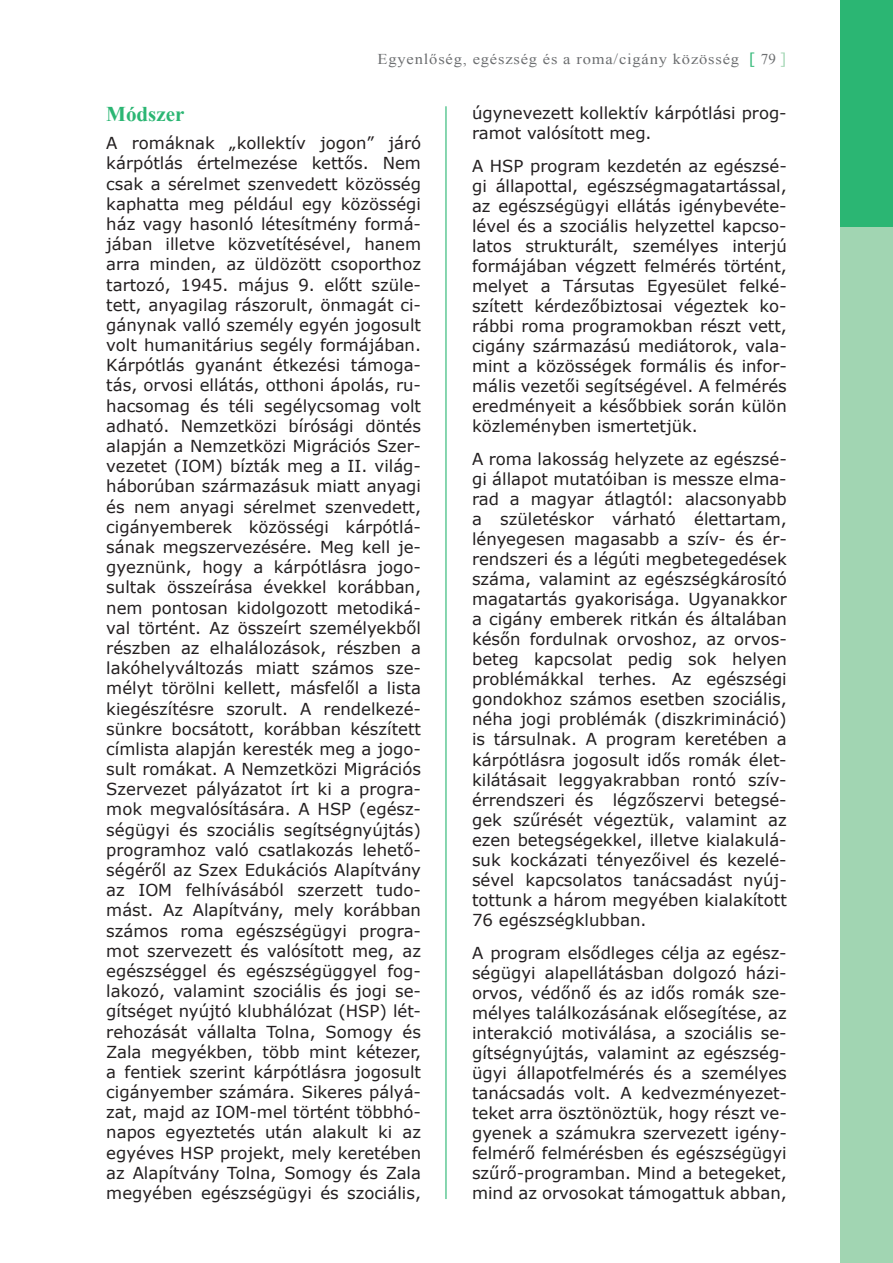
<style>
.page{position:relative;width:893px;height:1263px;background:#fff}
.page>*{position:absolute;margin:0;border:0;box-sizing:border-box;transform-origin:0 0}
.t1{font:700 21px "Times New Roman";color:#2bb673}
.t2{font:16.5px/20.2px "Verdana";color:#231f20;text-align:justify}
.t3{font:15px "Times New Roman";letter-spacing:.05em;color:#6c6e70;scale:1.1 1}
.s1{font-family:"Verdana";color:#2bb673}
.s2{font-family:"Verdana";color:#a1d5b2}
</style>
<div class="page">
<hr style="left:445px;top:106px;width:1px;height:1093px;background:#2bb673">
<div style="left:840px;top:0;width:53px;height:227px;background:#2bb673"></div>
<div style="left:840px;top:227px;width:53px;height:1036px;background:#a1d5b2"></div>
<p class="t3" style="left:378px;top:50px;width:373px">Egyenlőség, egészség és a roma/cigány közösség <span class="s1">[</span> 79 <span class="s2">]</span></p>
<p class="t1" style="left:106px;top:102px;width:80px">Módszer</p>
<p class="t2" style="left:106px;top:133px;width:316px">A romáknak „kollektív jogon” járó kárpótlás értelmezése kettős. Nem csak a sérelmet szenvedett közösség kaphatta meg például egy közösségi ház vagy hasonló létesítmény formá&shy;jában illetve közvetítésével, hanem arra minden, az üldözött csoporthoz tartozó, 1945. május 9. előtt szüle&shy;tett, anyagilag rászorult, önmagát ci&shy;gánynak valló személy egyén jogosult volt humanitárius segély formájában.<br>Kárpótlás gyanánt étkezési támoga&shy;tás, orvosi ellátás, otthoni ápolás, ru&shy;hacsomag és téli segélycsomag volt adható. Nemzetközi bírósági döntés alapján a Nemzetközi Migrációs Szer&shy;vezetet (IOM) bízták meg a II. világ&shy;háborúban származásuk miatt anyagi és nem anyagi sérelmet szenvedett, cigányemberek közösségi kárpótlá&shy;sának megszervezésére. Meg kell je&shy;gyeznünk, hogy a kárpótlásra jogo&shy;sultak összeírása évekkel korábban, nem pontosan kidolgozott metodiká&shy;val történt. Az összeírt személyekből részben az elhalálozások, részben a lakóhelyváltozás miatt számos sze&shy;mélyt törölni kellett, másfelől a lista kiegészítésre szorult. A rendelkezé&shy;sünkre bocsátott, korábban készített címlista alapján keresték meg a jogo&shy;sult romákat. A Nemzetközi Migrációs Szervezet pályázatot írt ki a progra&shy;mok megvalósítására. A HSP (egész&shy;ségügyi és szociális segítségnyújtás) programhoz való csatlakozás lehető&shy;ségéről az Szex Edukációs Alapítvány az IOM felhívásából szerzett tudo&shy;mást. Az Alapítvány, mely korábban számos roma egészségügyi progra&shy;mot szervezett és valósított meg, az egészséggel és egészségüggyel fog&shy;lakozó, valamint szociális és jogi se&shy;gítséget nyújtó klubhálózat (HSP) lét&shy;rehozását vállalta Tolna, Somogy és Zala megyékben, több mint kétezer, a fentiek szerint kárpótlásra jogosult cigányember számára. Sikeres pályá&shy;zat, majd az IOM-mel történt többhó&shy;napos egyeztetés után alakult ki az egyéves HSP projekt, mely keretében az Alapítvány Tolna, Somogy és Zala megyében egészségügyi és szociális,</p>
<p class="t2" style="left:472px;top:102px;width:316px">úgynevezett kollektív kárpótlási prog&shy;ramot valósított meg.</p>
<p class="t2" style="left:472px;top:155px;width:316px">A HSP program kezdetén az egészsé&shy;gi állapottal, egészségmagatartással, az egészségügyi ellátás igénybevéte&shy;lével és a szociális helyzettel kapcso&shy;latos strukturált, személyes interjú formájában végzett felmérés történt, melyet a Társutas Egyesület felké&shy;szített kérdezőbiztosai végeztek ko&shy;rábbi roma programokban részt vett, cigány származású mediátorok, vala&shy;mint a közösségek formális és infor&shy;mális vezetői segítségével. A felmérés eredményeit a későbbiek során külön közleményben ismertetjük.</p>
<p class="t2" style="left:472px;top:448px;width:316px">A roma lakosság helyzete az egészsé&shy;gi állapot mutatóiban is messze elma&shy;rad a magyar átlagtól: alacsonyabb a születéskor várható élettartam, lényegesen magasabb a szív- és ér&shy;rendszeri és a légúti megbetegedések száma, valamint az egészségkárosító magatartás gyakorisága. Ugyanakkor a cigány emberek ritkán és általában későn fordulnak orvoshoz, az orvos&shy;beteg kapcsolat pedig sok helyen problémákkal terhes. Az egészségi gondokhoz számos esetben szociális, néha jogi problémák (diszkrimináció) is társulnak. A program keretében a kárpótlásra jogosult idős romák élet&shy;kilátásait leggyakrabban rontó szív&shy;érrendszeri és légzőszervi betegsé&shy;gek szűrését végeztük, valamint az ezen betegségekkel, illetve kialakulá&shy;suk kockázati tényezőivel és kezelé&shy;sével kapcsolatos tanácsadást nyúj&shy;tottunk a három megyében kialakított 76 egészségklubban.</p>
<p class="t2" style="left:472px;top:942px;width:316px">A program elsődleges célja az egész&shy;ségügyi alapellátásban dolgozó házi&shy;orvos, védőnő és az idős romák sze&shy;mélyes találkozásának elősegítése, az interakció motiválása, a szociális se&shy;gítségnyújtás, valamint az egészség&shy;ügyi állapotfelmérés és a személyes tanácsadás volt. A kedvezményezet&shy;teket arra ösztönöztük, hogy részt ve&shy;gyenek a számukra szervezett igény&shy;felmérő felmérésben és egészségügyi szűrő-programban. Mind a betegeket, mind az orvosokat támogattuk abban,</p>
</div>
